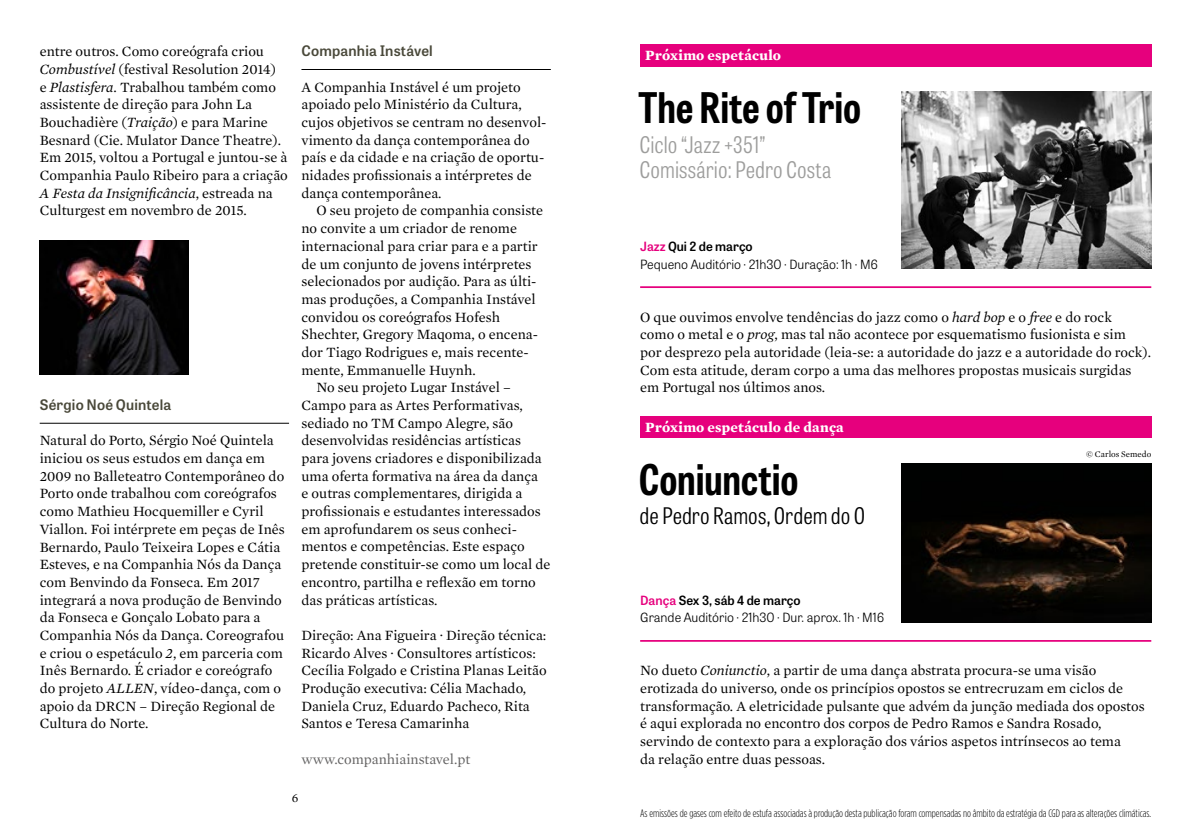
<style>
.page{position:relative;width:1191px;height:829px;background:#fff}
.page>*{position:absolute;margin:0;border:0;box-sizing:border-box;transform-origin:0 0}
.t1{font:700 42px "Tablet Gothic Condensed";color:#000}
.t2{font:300 22.75px/25px "Tablet Gothic Condensed";letter-spacing:.005em;color:#9d9d9c}
.t3{font:300 22.75px "Tablet Gothic Condensed";color:#000}
.t4{font:14.35px/17.7px "Mercury Text G1";color:#000}
.t5{font:700 14.35px "Mercury Text G1";letter-spacing:.015em;color:#fff}
.t6{font:600 14.35px "Tablet Gothic";letter-spacing:.015em;color:#494839}
.t7{font:14.35px "Mercury Text G1";color:#646363}
.t8{font:300 12.6px/17.7px "Tablet Gothic";color:#000}
.t9{font:12.6px "Mercury Text G1";color:#000}
.t10{font:300 10.85px "Gotham Condensed";color:#000}
.t11{font:8.75px "Mercury Text G1";color:#000}
.s1{font-style:italic}
.s2{font-weight:600;color:#e6007d}
.s3{font-weight:600}
</style>
<div class="page">
<hr style="left:40px;top:423px;width:249px;height:1px;background:#000">
<hr style="left:301px;top:69px;width:250px;height:1px;background:#000">
<img style="left:40px;top:241px;width:149px;height:133px">
<div style="left:640px;top:45px;width:511px;height:22px;background:#e6007d"></div>
<div style="left:640px;top:416px;width:511px;height:22px;background:#e6007d"></div>
<hr style="left:640px;top:640px;width:511px;height:1px;background:#e6007d">
<hr style="left:640px;top:286px;width:511px;height:2px;background:#e6007d">
<img style="left:902px;top:463px;width:249px;height:159px">
<img style="left:902px;top:92px;width:249px;height:176px">
<p class="t4" style="left:40px;top:42px;width:250px">entre outros. Como coreógrafa criou <span class="s1">Combustível</span> (festival Resolution 2014)<br>e <span class="s1">Plastisfera</span>. Trabalhou também como assistente de direção para John La Bouchadière (<span class="s1">Traição</span>) e para Marine Besnard (Cie. Mulator Dance Theatre).<br>Em 2015, voltou a Portugal e juntou-se à Companhia Paulo Ribeiro para a criação <span class="s1">A Festa da Insignificância</span>, estreada na Culturgest em novembro de 2015.</p>
<p class="t6" style="left:40px;top:394px;width:133px">Sérgio Noé Quintela</p>
<p class="t4" style="left:40px;top:431px;width:247px">Natural do Porto, Sérgio Noé Quintela iniciou os seus estudos em dança em 2009 no Balleteatro Contemporâneo do Porto onde trabalhou com coreógrafos como Mathieu Hocquemiller e Cyril Viallon. Foi intérprete em peças de Inês Bernardo, Paulo Teixeira Lopes e Cátia Esteves, e na Companhia Nós da Dança com Benvindo da Fonseca. Em 2017 integrará a nova produção de Benvindo da Fonseca e Gonçalo Lobato para a Companhia Nós da Dança. Coreografou e criou o espetáculo <span class="s1">2</span>, em parceria com Inês Bernardo. É criador e coreógrafo do projeto <span class="s1">ALLEN</span>, vídeo-dança, com o apoio da DRCN – Direção Regional de Cultura do Norte.</p>
<p class="t6" style="left:301px;top:41px;width:133px">Companhia Instável</p>
<p class="t4" style="left:301px;top:77px;width:246px">A Companhia Instável é um projeto apoiado pelo Ministério da Cultura, cujos objetivos se centram no desenvol&shy;vimento da dança contemporânea do país e da cidade e na criação de oportu&shy;nidades profissionais a intérpretes de dança contemporânea.</p>
<p class="t4" style="left:316px;top:201px;width:228px">O seu projeto de companhia consiste</p>
<p class="t4" style="left:301px;top:219px;width:217px">no convite a um criador de renome</p>
<p class="t4" style="left:301px;top:236px;width:238px">internacional para criar para e a partir</p>
<p class="t4" style="left:301px;top:254px;width:232px">de um conjunto de jovens intérpretes</p>
<p class="t4" style="left:301px;top:272px;width:237px">selecionados por audição. Para as últi-</p>
<p class="t4" style="left:301px;top:289px;width:236px">mas produções, a Companhia Instável</p>
<p class="t4" style="left:301px;top:307px;width:200px">convidou os coreógrafos Hofesh</p>
<p class="t4" style="left:301px;top:325px;width:238px">Shechter, Gregory Maqoma, o encena-</p>
<p class="t4" style="left:301px;top:342px;width:229px">dor Tiago Rodrigues e, mais recente-</p>
<p class="t4" style="left:301px;top:360px;width:176px">mente, Emmanuelle Huynh.</p>
<p class="t4" style="left:316px;top:378px;width:196px">No seu projeto Lugar Instável –</p>
<p class="t4" style="left:301px;top:395px;width:223px">Campo para as Artes Performativas,</p>
<p class="t4" style="left:301px;top:413px;width:213px">sediado no TM Campo Alegre, são</p>
<p class="t4" style="left:301px;top:431px;width:221px">desenvolvidas residências artísticas</p>
<p class="t4" style="left:301px;top:448px;width:242px">para jovens criadores e disponibilizada</p>
<p class="t4" style="left:301px;top:466px;width:238px">uma oferta formativa na área da dança</p>
<p class="t4" style="left:301px;top:484px;width:222px">e outras complementares, dirigida a</p>
<p class="t4" style="left:301px;top:501px;width:241px">profissionais e estudantes interessados</p>
<p class="t4" style="left:301px;top:519px;width:217px">em aprofundarem os seus conheci-</p>
<p class="t4" style="left:301px;top:537px;width:225px">mentos e competências. Este espaço</p>
<p class="t4" style="left:301px;top:554px;width:250px">pretende constituir-se como um local de</p>
<p class="t4" style="left:301px;top:572px;width:236px">encontro, partilha e reflexão em torno</p>
<p class="t4" style="left:301px;top:590px;width:138px">das práticas artísticas.</p>
<p class="t4" style="left:301px;top:625px;width:247px">Direção: Ana Figueira · Direção técnica:<br>Ricardo Alves · Consultores artísticos:<br>Cecília Folgado e Cristina Planas Leitão Produção executiva: Célia Machado, Daniela Cruz, Eduardo Pacheco, Rita Santos e Teresa Camarinha</p>
<p class="t7" style="left:301px;top:748px;width:170px">www.companhiainstavel.pt</p>
<p class="t9" style="left:292px;top:788px;width:8px">6</p>
<p class="t5" style="left:645px;top:45px;width:138px">Próximo espetáculo</p>
<h1 class="t1" style="left:639px;top:79px;width:224px">The Rite of Trio</h1>
<h2 class="t2" style="left:639px;top:131px;width:193px">Ciclo “Jazz +351”<br>Comissário: Pedro Costa</h2>
<p class="t8" style="left:640px;top:237px;width:239px"><span class="s2">Jazz</span> <span class="s3">Qui 2 de março<br></span>Pequeno Auditório · 21h30 · Duração: 1h · M6</p>
<p class="t4" style="left:640px;top:307px;width:512px">O que ouvimos envolve tendências do jazz como o <span class="s1">hard bop</span> e o <span class="s1">free</span> e do rock<br>como o metal e o <span class="s1">prog</span>, mas tal não acontece por esquematismo fusionista e sim<br>por desprezo pela autoridade (leia-se: a autoridade do jazz e a autoridade do rock).<br>Com esta atitude, deram corpo a uma das melhores propostas musicais surgidas em Portugal nos últimos anos.</p>
<p class="t5" style="left:645px;top:416px;width:200px">Próximo espetáculo de dança</p>
<h1 class="t1" style="left:639px;top:450px;width:161px">Coniunctio</h1>
<h2 class="t3" style="left:639px;top:501px;width:227px">de Pedro Ramos, Ordem do O</h2>
<p class="t8" style="left:640px;top:590px;width:246px"><span class="s2">Dança</span> <span class="s3">Sex 3, sáb 4 de março<br></span>Grande Auditório · 21h30 · Dur. aprox. 1h · M16</p>
<p class="t11" style="left:1086px;top:448px;width:67px">© Carlos Semedo</p>
<p class="t4" style="left:640px;top:661px;width:506px">No dueto <span class="s1">Coniunctio</span>, a partir de uma dança abstrata procura-se uma visão erotizada do universo, onde os princípios opostos se entrecruzam em ciclos de transformação. A eletricidade pulsante que advém da junção mediada dos opostos é aqui explorada no encontro dos corpos de Pedro Ramos e Sandra Rosado, servindo de contexto para a exploração dos vários aspetos intrínsecos ao tema<br>da relação entre duas pessoas.</p>
<p class="t10" style="left:640px;top:806px;width:512px">As emissões de gases com efeito de estufa associadas à produção desta publicação foram compensadas no âmbito da estratégia da CGD para as alterações climáticas.</p>
</div>
